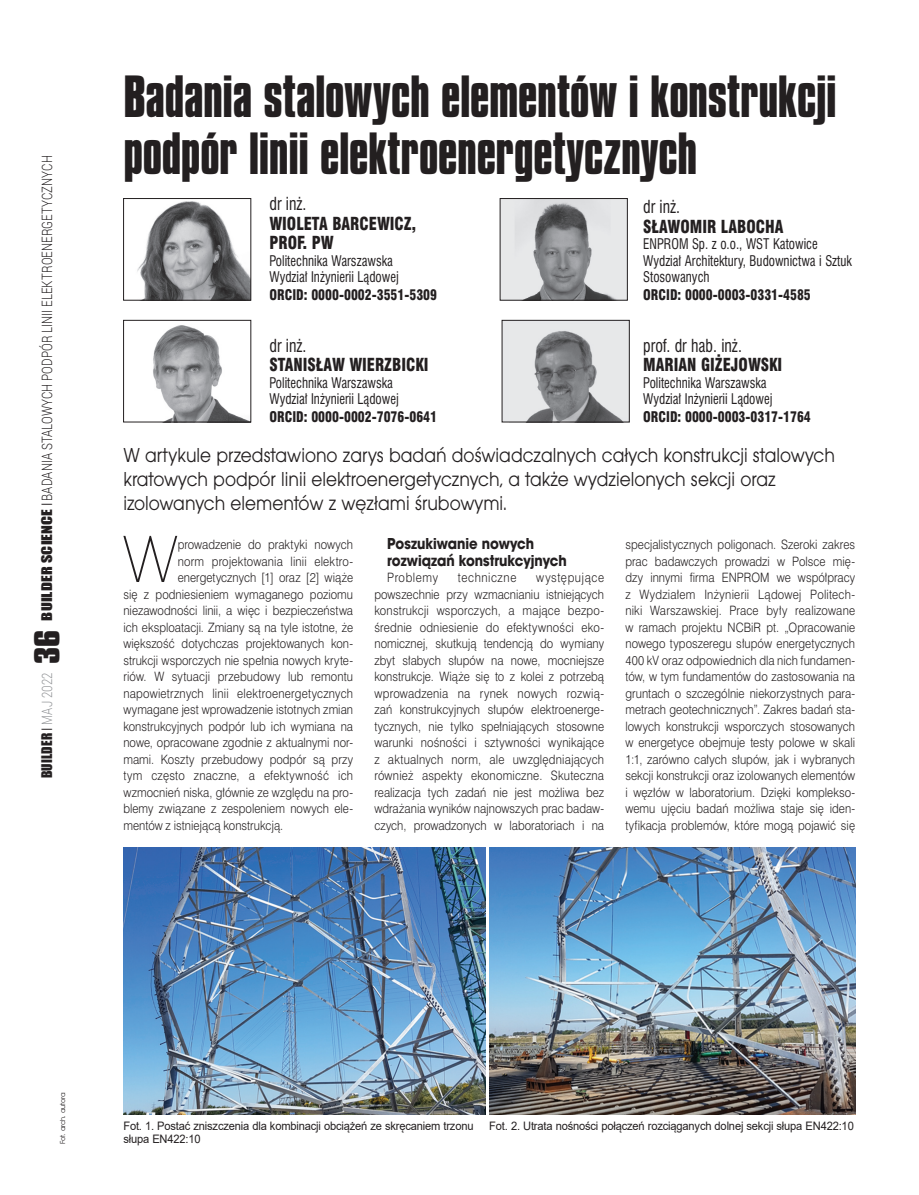
<style>
.page{position:relative;width:919px;height:1195px;background:#fff}
.page>*{position:absolute;margin:0;border:0;box-sizing:border-box;transform-origin:0 0}
.t1{font:69.15px "Avant Gar Got Itc TEE Extr Ligh";color:#231f20}
.t2{font:700 49.5px/57px "Compacta PL";letter-spacing:-.01em;color:#231f20;scale:.95 1}
.t3{font:21px/24px "Avant Gar Got Itc TEE";color:#231f20;scale:.9 1}
.t4{font:16.5px/19.5px "Swis 721 Blk Cn PL";color:#231f20;scale:.9 1}
.t5{font:700 16.5px/16.5px "Avant Gar Got Itc TEE";color:#231f20;scale:.9 1}
.t6{font:16.5px "Swis 721 Cn PL";color:#231f20;scale:.9 1}
.t7{font:300 14.25px "Roboto";letter-spacing:.005em;color:#231f20;scale:.8 1}
.t8{font:13.5px/16.5px "Swis 721 Cn PL";color:#231f20;scale:.9 1}
.t9{font:13.5px "Swis 721 Blk Cn PL";color:#231f20;scale:.9 1}
.t10{font:13.5px "Impact";letter-spacing:.01em;color:#231f20}
.t11{font:12px/16.5px "Swis 721 Lt PL";letter-spacing:.005em;color:#231f20;text-align:justify;scale:.89 1}
.t12{font:12px "Swis 721 Lt PL";letter-spacing:.025em;color:#231f20;scale:.89 1}
.t13{font:12px "Swis 721 Lt PL";letter-spacing:.055em;color:#231f20;scale:.89 1}
.t14{font:11.7px/13.5px "Arial";letter-spacing:-.015em;color:#231f20;scale:.95 1}
.t15{font:7.5px "Avant Gar Got Itc TEE";letter-spacing:-.015em;color:#231f20}
.s1{font-family:"Impact";font-weight:400;font-size:13.5px}
.s2{font-family:"Swis 721 Lt PL";font-weight:400;font-size:13.5px}
.s3{font-family:"Swis 721 Lt PL"}
.s4{font-family:"Roboto";font-weight:300;font-size:14.25px;color:#939598}
.s5{font-family:"Compacta PL";font-weight:700;font-size:30px}
</style>
<div class="page">
<img style="left:137px;top:201px;width:112px;height:97px">
<div style="left:123px;top:198px;width:128px;height:102px;border:1px solid #231f20"></div>
<div style="left:502px;top:320px;width:127px;height:102px;background:#e6e7e9"></div>
<img style="left:527px;top:331px;width:95px;height:89px">
<div style="left:502px;top:320px;width:127px;height:102px;border:1px solid #231f20"></div>
<img style="left:153px;top:325px;width:94px;height:95px">
<div style="left:123px;top:320px;width:128px;height:102px;border:1px solid #231f20"></div>
<img style="left:123px;top:848px;width:362px;height:267px">
<img style="left:489px;top:848px;width:366px;height:267px">
<img style="left:502px;top:200px;width:123px;height:98px">
<div style="left:500px;top:198px;width:127px;height:102px;border:1px solid #231f20"></div>
<p class="t7" style="left:37px;top:621px;width:583px;rotate:-90deg"><span class="s1">BUILDER SCIENCE</span> <span class="s2">I</span> BADANIA STALOWYCH PODPÓR LINII ELEKTROENERGETYCZNYCH</p>
<p class="t10" style="left:36px;top:778px;width:150px;rotate:-90deg">BUILDER <span class="s3">I</span> <span class="s4">MAJ 2022</span> <span class="s5">36</span></p>
<h2 class="t2" style="left:123px;top:68px;width:752px">Badania stalowych elementów i konstrukcji podpór linii elektroenergetycznych</h2>
<h3 class="t6" style="left:269px;top:193px;width:43px">dr inż.</h3>
<h3 class="t4" style="left:269px;top:214px;width:164px">WIOLETA BARCEWICZ,<br>PROF. PW</h3>
<p class="t8" style="left:269px;top:252px;width:145px">Politechnika Warszawska<br>Wydział Inżynierii Lądowej</p>
<p class="t9" style="left:269px;top:287px;width:188px">ORCID: 0000-0002-3551-5309</p>
<h3 class="t6" style="left:269px;top:335px;width:43px">dr inż.</h3>
<h3 class="t4" style="left:269px;top:355px;width:178px">STANISŁAW WIERZBICKI</h3>
<p class="t8" style="left:269px;top:374px;width:145px">Politechnika Warszawska<br>Wydział Inżynierii Lądowej</p>
<p class="t9" style="left:269px;top:408px;width:188px">ORCID: 0000-0002-7076-0641</p>
<h3 class="t6" style="left:643px;top:196px;width:43px">dr inż.</h3>
<h3 class="t4" style="left:643px;top:217px;width:157px">SŁAWOMIR LABOCHA</h3>
<p class="t8" style="left:643px;top:236px;width:233px">ENPROM Sp. z o.o., WST Katowice<br>Wydział Architektury, Budownictwa i Sztuk<br>Stosowanych</p>
<p class="t9" style="left:643px;top:287px;width:188px">ORCID: 0000-0003-0331-4585</p>
<h3 class="t6" style="left:643px;top:335px;width:111px">prof. dr hab. inż.</h3>
<h3 class="t4" style="left:643px;top:355px;width:156px">MARIAN GIŻEJOWSKI</h3>
<p class="t8" style="left:643px;top:374px;width:145px">Politechnika Warszawska<br>Wydział Inżynierii Lądowej</p>
<p class="t9" style="left:643px;top:408px;width:188px">ORCID: 0000-0003-0317-1764</p>
<h3 class="t3" style="left:123px;top:443px;width:792px">W artykule przedstawiono zarys badań doświadczalnych całych konstrukcji stalowych kratowych podpór linii elektroenergetycznych, a także wydzielonych sekcji oraz izolowanych elementów z węzłami śrubowymi.</h3>
<h1 class="t1" style="left:122px;top:521px;width:58px">W</h1>
<p class="t11" style="left:178px;top:536px;width:198px">prowadzenie do praktyki nowych</p>
<p class="t11" style="left:178px;top:552px;width:198px">norm projektowania linii elektro-</p>
<p class="t11" style="left:178px;top:569px;width:198px">energetycznych [1] oraz [2] wiąże</p>
<p class="t11" style="left:123px;top:585px;width:259px">się z podniesieniem wymaganego poziomu</p>
<p class="t11" style="left:123px;top:602px;width:259px">niezawodności linii, a więc i bezpieczeństwa</p>
<p class="t11" style="left:123px;top:618px;width:259px">ich eksploatacji. Zmiany są na tyle istotne, że</p>
<p class="t11" style="left:123px;top:635px;width:259px">większość dotychczas projektowanych kon-</p>
<p class="t11" style="left:123px;top:651px;width:259px">strukcji wsporczych nie spełnia nowych kryte-</p>
<p class="t11" style="left:123px;top:668px;width:259px">riów. W sytuacji przebudowy lub remontu</p>
<p class="t11" style="left:123px;top:684px;width:260px">napowietrznych linii elektroenergetycznych</p>
<p class="t11" style="left:123px;top:701px;width:259px">wymagane jest wprowadzenie istotnych zmian</p>
<p class="t11" style="left:123px;top:717px;width:259px">konstrukcyjnych podpór lub ich wymiana na</p>
<p class="t11" style="left:123px;top:734px;width:259px">nowe, opracowane zgodnie z aktualnymi nor-</p>
<p class="t11" style="left:123px;top:750px;width:259px">mami. Koszty przebudowy podpór są przy</p>
<p class="t12" style="left:123px;top:767px;width:259px">tym często znaczne, a efektywność ich</p>
<p class="t11" style="left:123px;top:783px;width:259px">wzmocnień niska, głównie ze względu na pro-</p>
<p class="t11" style="left:123px;top:800px;width:259px">blemy związane z zespoleniem nowych ele-</p>
<p class="t11" style="left:123px;top:816px;width:181px">mentów z istniejącą konstrukcją.</p>
<h3 class="t5" style="left:387px;top:535px;width:201px">Poszukiwanie nowych rozwiązań konstrukcyjnych</h3>
<p class="t13" style="left:387px;top:569px;width:59px">Problemy</p>
<p class="t13" style="left:458px;top:569px;width:67px">techniczne</p>
<p class="t11" style="left:374px;top:569px;width:260px;text-indent:162px">występujące powszechnie przy wzmacnianiu istniejących konstrukcji wsporczych, a mające bezpo&shy;średnie odniesienie do efektywności eko&shy;nomicznej, skutkują tendencją do wymiany zbyt słabych słupów na nowe, mocniejsze konstrukcje. Wiąże się to z kolei z potrzebą wprowadzenia na rynek nowych rozwią&shy;zań konstrukcyjnych słupów elektroenerge&shy;tycznych, nie tylko spełniających stosowne warunki nośności i sztywności wynikające z aktualnych norm, ale uwzględniających również aspekty ekonomiczne. Skuteczna realizacja tych zadań nie jest możliwa bez wdrażania wyników najnowszych prac badaw&shy;czych, prowadzonych w laboratoriach i na</p>
<p class="t11" style="left:625px;top:536px;width:259px">specjalistycznych poligonach. Szeroki zakres prac badawczych prowadzi w Polsce mię&shy;dzy innymi firma ENPROM we współpracy z Wydziałem Inżynierii Lądowej Politech&shy;niki Warszawskiej. Prace były realizowane w ramach projektu NCBiR pt. „Opracowanie nowego typoszeregu słupów energetycznych 400 kV oraz odpowiednich dla nich fundamen&shy;tów, w tym fundamentów do zastosowania na gruntach o szczególnie niekorzystnych para&shy;metrach geotechnicznych”. Zakres badań sta&shy;lowych konstrukcji wsporczych stosowanych w energetyce obejmuje testy polowe w skali 1:1, zarówno całych słupów, jak i wybranych sekcji konstrukcji oraz izolowanych elementów i węzłów w laboratorium. Dzięki komplekso&shy;wemu ujęciu badań możliwa staje się iden&shy;tyfikacja problemów, które mogą pojawić się</p>
<p class="t15" style="left:58px;top:1144px;width:53px;rotate:-90deg">Fot. arch. autora</p>
<p class="t14" style="left:123px;top:1118px;width:370px">Fot. 1. Postać zniszczenia dla kombinacji obciążeń ze skręcaniem trzonu słupa EN422:10</p>
<p class="t14" style="left:489px;top:1118px;width:385px">Fot. 2. Utrata nośności połączeń rozciąganych dolnej sekcji słupa EN422:10</p>
</div>
